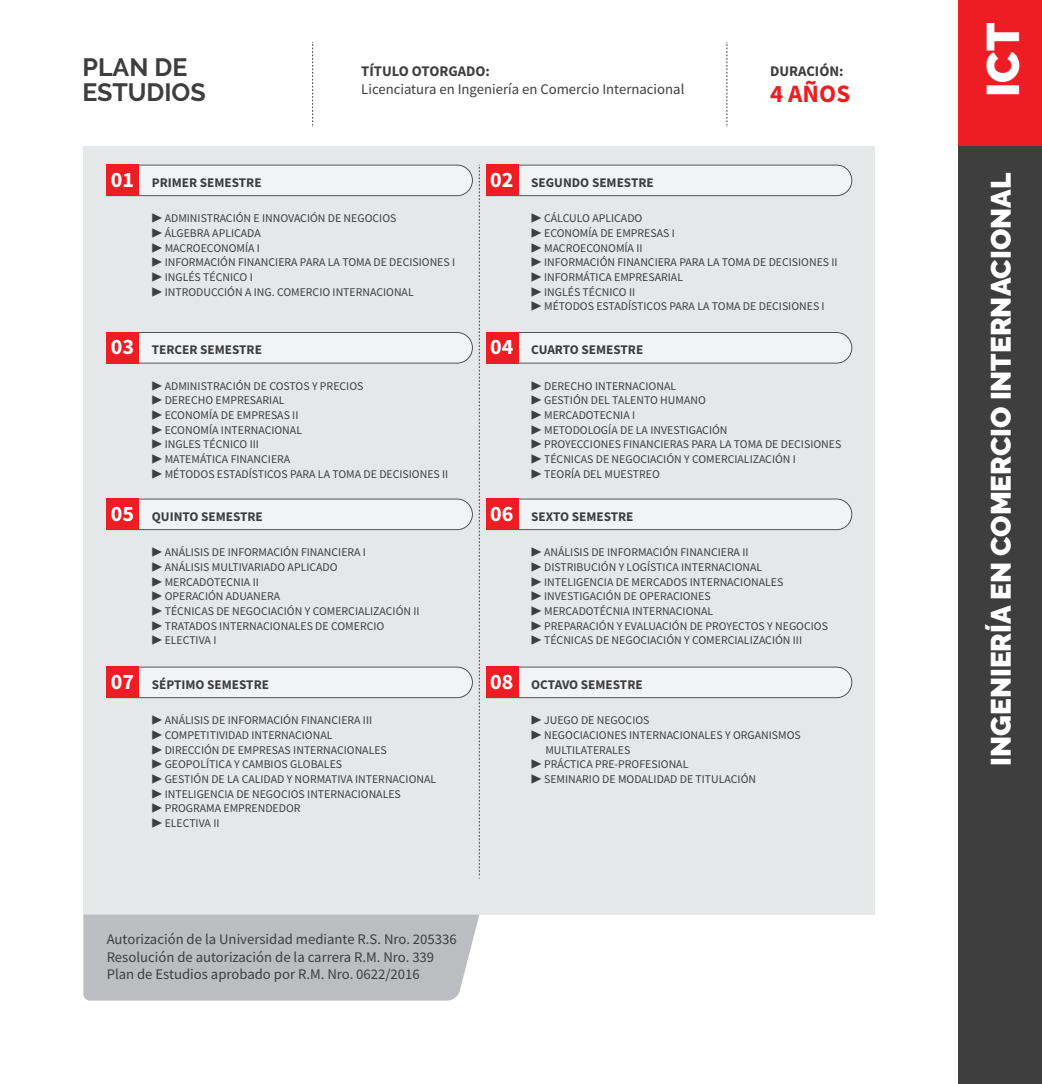
<style>
.page{position:relative;width:1042px;height:1084px;background:#fff}
.page>*{position:absolute;margin:0;border:0;box-sizing:border-box;transform-origin:0 0}
.t1{font:900 45.5px "Raleway";color:#fff}
.t2{font:900 28px "Raleway";color:#fff}
.t3{font:700 25.03px/25px "Raleway";color:#3e3e3f}
.t4{font:700 25.03px "Source Sans Pro";color:#ee1d23}
.t5{font:14.7px/17.7px "Source Sans Pro";color:#3e3e3f}
.t6{font:700 14.7px "Source Sans Pro";color:#3e3e3f}
.t7{font:700 13.3px "Source Sans Pro";color:#3e3e3f}
.t8{font:11.72px/14.7px "Source Sans Pro";color:#3e3e3f}
.s1{font-size:22.05px;color:#fff}
</style>
<div class="page">
<div style="left:83px;top:146px;width:792px;height:768px;background:#e6e7e9"></div>
<div style="left:83px;top:914px;width:396px;height:86px;background:#bcbdc0"></div>
<div style="left:958px;top:0;width:84px;height:1083px;background:#3e3e3f"></div>
<div style="left:958px;top:0;width:84px;height:146px;background:#ee1d23"></div>
<svg style="left:479px;top:165px;width:1px;height:713px"></svg>
<svg style="left:312px;top:42px;width:1px;height:85px"></svg>
<svg style="left:726px;top:42px;width:1px;height:85px"></svg>
<svg style="left:139px;top:165px;width:334px;height:31px"></svg>
<div style="left:107px;top:165px;width:32px;height:31px;background:#ee1d23"></div>
<svg style="left:518px;top:165px;width:334px;height:31px"></svg>
<div style="left:486px;top:165px;width:32px;height:31px;background:#ee1d23"></div>
<svg style="left:139px;top:332px;width:334px;height:31px"></svg>
<div style="left:107px;top:332px;width:32px;height:31px;background:#ee1d23"></div>
<svg style="left:518px;top:332px;width:334px;height:31px"></svg>
<div style="left:486px;top:332px;width:32px;height:31px;background:#ee1d23"></div>
<svg style="left:139px;top:498px;width:334px;height:32px"></svg>
<div style="left:107px;top:498px;width:32px;height:32px;background:#ee1d23"></div>
<svg style="left:518px;top:498px;width:334px;height:32px"></svg>
<div style="left:486px;top:498px;width:32px;height:32px;background:#ee1d23"></div>
<svg style="left:139px;top:666px;width:334px;height:32px"></svg>
<div style="left:107px;top:666px;width:32px;height:32px;background:#ee1d23"></div>
<svg style="left:518px;top:666px;width:334px;height:32px"></svg>
<div style="left:486px;top:666px;width:32px;height:32px;background:#ee1d23"></div>
<hr style="left:0;top:1083px;width:1042px;height:1px;background:#e6e7e9">
<h3 class="t3" style="left:82px;top:55px;width:125px">PLAN DE<br>ESTUDIOS</h3>
<p class="t7" style="left:111px;top:173px;width:152px"><span class="s1">01</span> PRIMER SEMESTRE</p>
<p class="t6" style="left:361px;top:61px;width:130px">TÍTULO OTORGADO:</p>
<p class="t5" style="left:361px;top:80px;width:325px">Licenciatura en Ingeniería en Comercio Internacional</p>
<p class="t7" style="left:490px;top:173px;width:165px"><span class="s1">02</span> SEGUNDO SEMESTRE</p>
<p class="t6" style="left:770px;top:61px;width:75px">DURACIÓN:</p>
<h3 class="t4" style="left:770px;top:76px;width:82px">4 AÑOS</h3>
<p class="t8" style="left:152px;top:211px;width:305px">▶ ADMINISTRACIÓN E INNOVACIÓN DE NEGOCIOS<br>▶ ÁLGEBRA APLICADA<br>▶ MACROECONOMÍA I<br>▶ INFORMACIÓN FINANCIERA PARA LA TOMA DE DECISIONES I ▶ INGLÉS TÉCNICO I<br>▶ INTRODUCCIÓN A ING. COMERCIO INTERNACIONAL</p>
<p class="t7" style="left:111px;top:341px;width:153px"><span class="s1">03</span> TERCER SEMESTRE</p>
<p class="t8" style="left:152px;top:378px;width:298px">▶ ADMINISTRACIÓN DE COSTOS Y PRECIOS<br>▶ DERECHO EMPRESARIAL<br>▶ ECONOMÍA DE EMPRESAS II<br>▶ ECONOMÍA INTERNACIONAL<br>▶ INGLES TÉCNICO III<br>▶ MATEMÁTICA FINANCIERA<br>▶ MÉTODOS ESTADÍSTICOS PARA LA TOMA DE DECISIONES II</p>
<p class="t7" style="left:111px;top:507px;width:154px"><span class="s1">05</span> QUINTO SEMESTRE</p>
<p class="t8" style="left:152px;top:545px;width:269px">▶ ANÁLISIS DE INFORMACIÓN FINANCIERA I<br>▶ ANÁLISIS MULTIVARIADO APLICADO<br>▶ MERCADOTECNIA II<br>▶ OPERACIÓN ADUANERA<br>▶ TÉCNICAS DE NEGOCIACIÓN Y COMERCIALIZACIÓN II ▶ TRATADOS INTERNACIONALES DE COMERCIO<br>▶ ELECTIVA I</p>
<p class="t7" style="left:111px;top:675px;width:160px"><span class="s1">07</span> SÉPTIMO SEMESTRE</p>
<p class="t8" style="left:152px;top:713px;width:286px">▶ ANÁLISIS DE INFORMACIÓN FINANCIERA III<br>▶ COMPETITIVIDAD INTERNACIONAL<br>▶ DIRECCIÓN DE EMPRESAS INTERNACIONALES<br>▶ GEOPOLÍTICA Y CAMBIOS GLOBALES<br>▶ GESTIÓN DE LA CALIDAD Y NORMATIVA INTERNACIONAL ▶ INTELIGENCIA DE NEGOCIOS INTERNACIONALES<br>▶ PROGRAMA EMPRENDEDOR<br>▶ ELECTIVA II</p>
<p class="t8" style="left:531px;top:211px;width:308px">▶ CÁLCULO APLICADO<br>▶ ECONOMÍA DE EMPRESAS I<br>▶ MACROECONOMÍA II<br>▶ INFORMACIÓN FINANCIERA PARA LA TOMA DE DECISIONES II ▶ INFORMÁTICA EMPRESARIAL<br>▶ INGLÉS TÉCNICO II<br>▶ MÉTODOS ESTADÍSTICOS PARA LA TOMA DE DECISIONES I</p>
<p class="t7" style="left:490px;top:341px;width:155px"><span class="s1">04</span> CUARTO SEMESTRE</p>
<p class="t8" style="left:531px;top:378px;width:311px">▶ DERECHO INTERNACIONAL<br>▶ GESTIÓN DEL TALENTO HUMANO<br>▶ MERCADOTECNIA I<br>▶ METODOLOGÍA DE LA INVESTIGACIÓN<br>▶ PROYECCIONES FINANCIERAS PARA LA TOMA DE DECISIONES ▶ TÉCNICAS DE NEGOCIACIÓN Y COMERCIALIZACIÓN I<br>▶ TEORÍA DEL MUESTREO</p>
<p class="t7" style="left:490px;top:507px;width:145px"><span class="s1">06</span> SEXTO SEMESTRE</p>
<p class="t8" style="left:531px;top:545px;width:298px">▶ ANÁLISIS DE INFORMACIÓN FINANCIERA II<br>▶ DISTRIBUCIÓN Y LOGÍSTICA INTERNACIONAL<br>▶ INTELIGENCIA DE MERCADOS INTERNACIONALES<br>▶ INVESTIGACIÓN DE OPERACIONES<br>▶ MERCADOTÉCNIA INTERNACIONAL<br>▶ PREPARACIÓN Y EVALUACIÓN DE PROYECTOS Y NEGOCIOS ▶ TÉCNICAS DE NEGOCIACIÓN Y COMERCIALIZACIÓN III</p>
<p class="t7" style="left:490px;top:675px;width:154px"><span class="s1">08</span> OCTAVO SEMESTRE</p>
<p class="t8" style="left:531px;top:713px;width:120px">▶ JUEGO DE NEGOCIOS</p>
<p class="t8" style="left:531px;top:727px;width:271px">▶ NEGOCIACIONES INTERNACIONALES Y ORGANISMOS</p>
<p class="t8" style="left:545px;top:742px;width:87px">MULTILATERALES</p>
<p class="t8" style="left:531px;top:757px;width:159px">▶ PRÁCTICA PRE-PROFESIONAL</p>
<p class="t8" style="left:531px;top:771px;width:226px">▶ SEMINARIO DE MODALIDAD DE TITULACIÓN</p>
<p class="t5" style="left:107px;top:930px;width:352px">Autorización de la Universidad mediante R.S. Nro. 205336<br>Resolución de autorización de la carrera R.M. Nro. 339<br>Plan de Estudios aprobado por R.M. Nro. 0622/2016</p>
<h1 class="t1" style="left:977px;top:97px;width:76px;rotate:-90deg">ICT</h1>
<h2 class="t2" style="left:984px;top:765px;width:594px;rotate:-90deg">INGENIERÍA EN COMERCIO INTERNACIONAL</h2>
</div>
